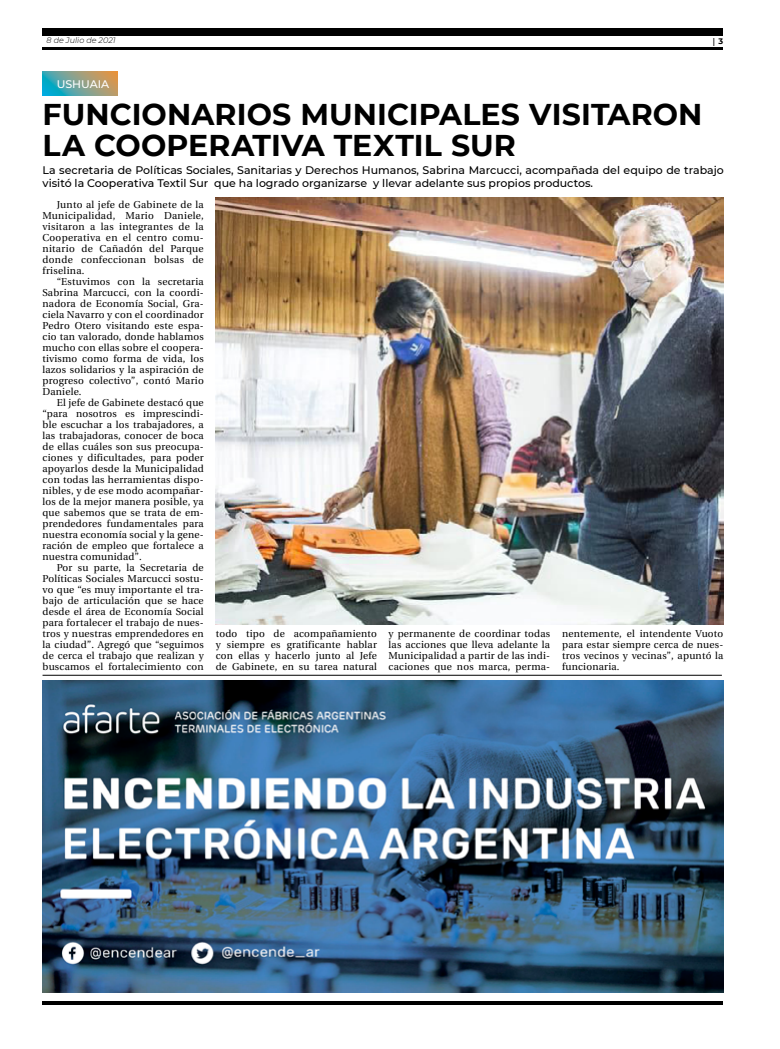
<style>
.page{position:relative;width:780px;height:1049px;background:#fff}
.page>*{position:absolute;margin:0;border:0;box-sizing:border-box;transform-origin:0 0}
.t1{font:700 30px/31px "Montserrat";color:#000}
.t2{font:500 11px/13px "Montserrat";color:#000}
.t3{font:500 11px "Montserrat";color:#fff}
.t4{font:10px/11px "Utopia";letter-spacing:.02em;color:#000;text-align:justify}
.t5{font:italic 300 8px "Montserrat";color:#000}
.t6{font:700 8px "Utopia";color:#000}
.s1{font-family:"Montserrat"}
</style>
<div class="page">
<hr style="left:43px;top:48px;width:680px;height:2px;background:#000">
<div style="left:43px;top:28px;width:680px;height:7px;background:#000"></div>
<hr style="left:43px;top:1001px;width:680px;height:4px;background:#000">
<svg style="left:43px;top:72px;width:75px;height:24px;background:#7aa18f"></svg>
<hr style="left:43px;top:675px;width:678px;height:1px;background:#000">
<img style="left:43px;top:680px;width:680px;height:312px">
<img style="left:216px;top:198px;width:507px;height:426px">
<p class="t5" style="left:47px;top:35px;width:71px">8 de Julio de 2021</p>
<p class="t6" style="left:712px;top:37px;width:12px">| <span class="s1">3</span></p>
<p class="t3" style="left:57px;top:76px;width:54px">USHUAIA</p>
<h1 class="t1" style="left:43px;top:98px;width:661px">FUNCIONARIOS MUNICIPALES VISITARON<br>LA COOPERATIVA TEXTIL SUR</h1>
<p class="t2" style="left:43px;top:163px;width:683px">La secretaria de Políticas Sociales, Sanitarias y Derechos Humanos, Sabrina Marcucci, acompañada del equipo de trabajo visitó la Cooperativa Textil Sur que ha logrado organizarse y llevar adelante sus propios productos.</p>
<p class="t4" style="left:43px;top:199px;width:163px;text-indent:14px">Junto al jefe de Gabinete de la Municipalidad, Mario Daniele, visitaron a las integrantes de la Cooperativa en el centro comu&shy;nitario de Cañadón del Parque donde confeccionan bolsas de friselina.</p>
<p class="t4" style="left:43px;top:276px;width:163px;text-indent:14px">“Estuvimos con la secretaria Sabrina Marcucci, con la coordi&shy;nadora de Economía Social, Gra&shy;ciela Navarro y con el coordinador Pedro Otero visitando este espa&shy;cio tan valorado, donde hablamos mucho con ellas sobre el coopera&shy;tivismo como forma de vida, los lazos solidarios y la aspiración de progreso colectivo”, contó Mario Daniele.</p>
<p class="t4" style="left:43px;top:397px;width:163px;text-indent:14px">El jefe de Gabinete destacó que “para nosotros es imprescindi&shy;ble escuchar a los trabajadores, a las trabajadoras, conocer de boca de ellas cuáles son sus preocupa&shy;ciones y dificultades, para poder apoyarlos desde la Municipalidad con todas las herramientas dispo&shy;nibles, y de ese modo acompañar&shy;los de la mejor manera posible, ya que sabemos que se trata de em&shy;prendedores fundamentales para nuestra economía social y la gene&shy;ración de empleo que fortalece a nuestra comunidad”.</p>
<p class="t4" style="left:43px;top:562px;width:163px;text-indent:14px">Por su parte, la Secretaria de Políticas Sociales Marcucci sostu&shy;vo que “es muy importante el tra&shy;bajo de articulación que se hace desde el área de Economía Social para fortalecer el trabajo de nues&shy;tros y nuestras emprendedores en la ciudad”. Agregó que “seguimos de cerca el trabajo que realizan y buscamos el fortalecimiento con</p>
<p class="t4" style="left:216px;top:628px;width:163px">todo tipo de acompañamiento y siempre es gratificante hablar con ellas y hacerlo junto al Jefe de Gabinete, en su tarea natural</p>
<p class="t4" style="left:388px;top:628px;width:163px">y permanente de coordinar todas las acciones que lleva adelante la Municipalidad a partir de las indi&shy;caciones que nos marca, perma-</p>
<p class="t4" style="left:562px;top:628px;width:163px">nentemente, el intendente Vuoto para estar siempre cerca de nues&shy;tros vecinos y vecinas”, apuntó la funcionaria.</p>
</div>
